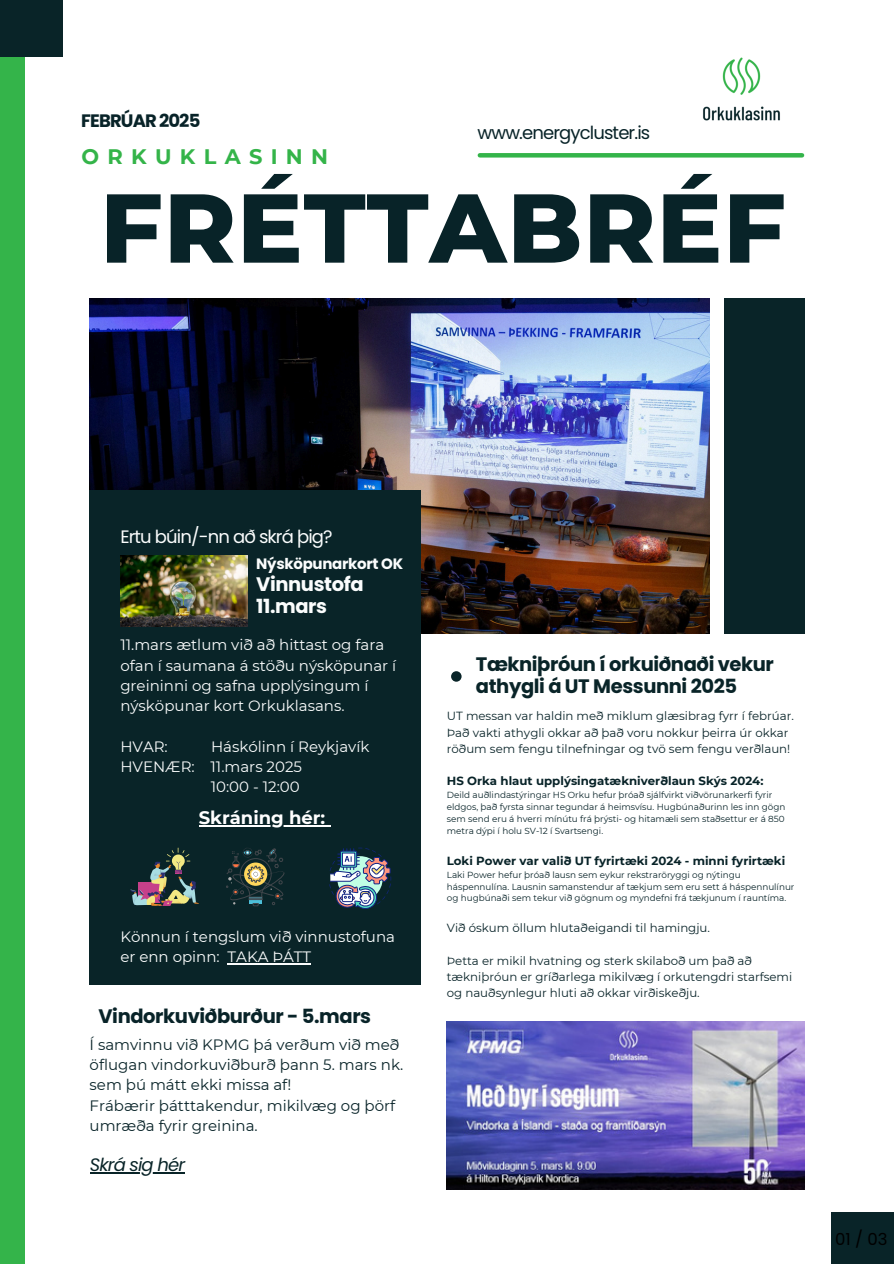
<style>
.page{position:relative;width:894px;height:1264px;background:#fff}
.page>*{position:absolute;margin:0;border:0;box-sizing:border-box;transform-origin:0 0}
.t1{font:800 97.5px "Montserrat";letter-spacing:.01em;color:#082328}
.t2{font:700 21px "Montserrat";letter-spacing:.395em;color:#34b449}
.t3{font:700 19.5px/22.5px "Poppins";letter-spacing:-.02em;color:#092428}
.t4{font:700 19.5px "Poppins";letter-spacing:-.02em;color:#082328}
.t5{font:700 19.5px/22.5px "Poppins";letter-spacing:-.02em;color:#fbfdfd}
.t6{font:18px "Poppins";letter-spacing:-.05em;color:#fbfdfd}
.t7{font:18px "Poppins";letter-spacing:-.05em;color:#082328}
.t8{font:700 18px "Montserrat";color:#fff}
.t9{font:700 18px "Poppins";letter-spacing:-.05em;color:#082328}
.t10{font:italic 18px "Poppins";letter-spacing:-.05em;color:#092428}
.t11{font:16.5px "Poppins";color:#000}
.t12{font:15px/20.2px "Montserrat";color:#fbfdfd}
.t13{font:15px/20.2px "Montserrat";color:#082328}
.t14{font:700 15px "Poppins";letter-spacing:-.02em;color:#fbfdfd}
.t15{font:11.7px/16.2px "Montserrat";color:#082328}
.t16{font:700 11.7px "Montserrat";color:#082328}
.t17{font:8.85px/11.7px "Montserrat";color:#082328}
</style>
<div class="page">
<div style="left:0;top:0;width:24px;height:1263px;background:#34b44a"></div>
<hr style="left:479px;top:153px;width:322px;height:4px;background:#34b44a">
<img style="left:90px;top:298px;width:618px;height:336px">
<div style="left:90px;top:490px;width:331px;height:494px;background:#092428"></div>
<div style="left:451px;top:671px;width:10px;height:10px;background:#092428;border-radius:50%"></div>
<img style="left:446px;top:1021px;width:358px;height:168px">
<div style="left:724px;top:298px;width:80px;height:336px;background:#092428"></div>
<div style="left:0;top:0;width:63px;height:56px;background:#092428"></div>
<div style="left:831px;top:1212px;width:62px;height:51px;background:#092428"></div>
<img style="left:703px;top:57px;width:77px;height:64px">
<img style="left:120px;top:555px;width:127px;height:71px">
<svg style="left:329px;top:847px;width:62px;height:62px"></svg>
<svg style="left:130px;top:847px;width:69px;height:59px"></svg>
<svg style="left:226px;top:848px;width:59px;height:58px"></svg>
<hr style="left:90px;top:1172px;width:94px;height:1px;background:#092428">
<hr style="left:199px;top:825px;width:126px;height:1px;background:#fff">
<hr style="left:227px;top:963px;width:84px;height:1px;background:#fbfdfd">
<p class="t9" style="left:81px;top:108px;width:121px">FEBRÚAR 2025</p>
<p class="t2" style="left:82px;top:143px;width:248px">ORKUKLASINN</p>
<h1 class="t7" style="left:477px;top:120px;width:174px">www.energycluster.is</h1>
<h6 class="t1" style="left:100px;top:168px;width:687px">FRÉTTABRÉF</h6>
<h3 class="t6" style="left:120px;top:524px;width:214px">Ertu búin/-nn að skrá þig?</h3>
<p class="t14" style="left:256px;top:553px;width:148px">Nýsköpunarkort OK</p>
<p class="t5" style="left:256px;top:572px;width:109px">Vinnustofa<br>11.mars</p>
<h5 class="t12" style="left:120px;top:635px;width:277px">11.mars ætlum við að hittast og fara ofan í saumana á stöðu nýsköpunar í greininni og safna upplýsingum í nýsköpunar kort Orkuklasans.</h5>
<p class="t12" style="left:120px;top:736px;width:49px">HVAR:</p>
<p class="t12" style="left:211px;top:736px;width:160px">Háskólinn í Reykjavík</p>
<p class="t12" style="left:120px;top:756px;width:183px">HVENÆR: 11.mars 2025</p>
<p class="t12" style="left:211px;top:776px;width:90px">10:00 - 12:00</p>
<p class="t8" style="left:199px;top:806px;width:128px">Skráning hér:</p>
<p class="t12" style="left:120px;top:926px;width:276px">Könnun í tengslum við vinnustofuna er enn opinn: TAKA ÞÁTT</p>
<p class="t4" style="left:98px;top:1002px;width:274px">Vindorkuviðburður - 5.mars</p>
<p class="t13" style="left:90px;top:1034px;width:315px">Í samvinnu við KPMG þá verðum við með öflugan vindorkuviðburð þann 5. mars nk. sem þú mátt ekki missa af!</p>
<p class="t13" style="left:90px;top:1095px;width:307px">Frábærir þátttakendur, mikilvæg og þörf umræða fyrir greinina.</p>
<p class="t10" style="left:90px;top:1152px;width:97px">Skrá sig hér</p>
<p class="t3" style="left:476px;top:652px;width:299px">Tækniþróun í orkuiðnaði vekur athygli á UT Messunni 2025</p>
<p class="t15" style="left:446px;top:708px;width:348px">UT messan var haldin með miklum glæsibrag fyrr í febrúar.<br>Það vakti athygli okkar að það voru nokkur þeirra úr okkar röðum sem fengu tilnefningar og tvö sem fengu verðlaun!</p>
<h6 class="t16" style="left:446px;top:773px;width:318px">HS Orka hlaut upplýsingatækniverðlaun Skýs 2024:</h6>
<p class="t17" style="left:446px;top:789px;width:340px">Deild auðlindastýringar HS Orku hefur þróað sjálfvirkt viðvörunarkerfi fyrir eldgos, það fyrsta sinnar tegundar á heimsvísu. Hugbúnaðurinn les inn gögn sem send eru á hverri mínútu frá þrýsti- og hitamæli sem staðsettur er á 850 metra dýpi í holu SV-12 í Svartsengi.</p>
<h3 class="t16" style="left:446px;top:853px;width:340px">Loki Power var valið UT fyrirtæki 2024 - minni fyrirtæki</h3>
<p class="t17" style="left:446px;top:868px;width:349px">Laki Power hefur þróað lausn sem eykur rekstraröryggi og nýtingu háspennulína. Lausnin samanstendur af tækjum sem eru sett á háspennulínur og hugbúnaði sem tekur við gögnum og myndefni frá tækjunum í rauntíma.</p>
<p class="t15" style="left:446px;top:920px;width:265px">Við óskum öllum hlutaðeigandi til hamingju.</p>
<p class="t15" style="left:446px;top:952px;width:347px">Þetta er mikil hvatning og sterk skilaboð um það að tækniþróun er gríðarlega mikilvæg í orkutengdri starfsemi og nauðsynlegur hluti að okkar virðiskeðju.</p>
<p class="t11" style="left:835px;top:1227px;width:54px">01 / 03</p>
</div>
